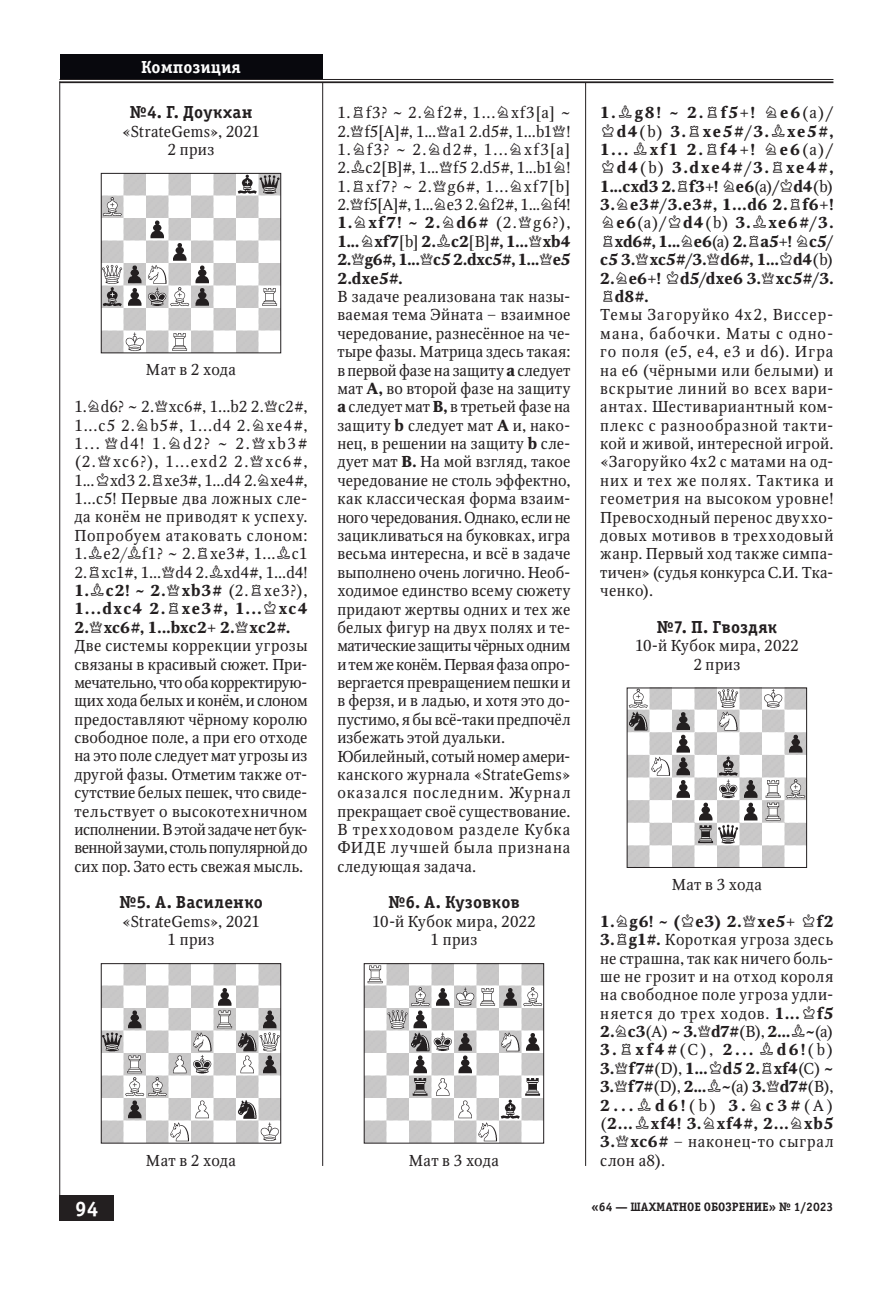
<style>
.page{position:relative;width:893px;height:1290px;background:#fff}
.page>*{position:absolute;margin:0;border:0;box-sizing:border-box;transform-origin:0 0}
.t1{font:700 21px "Officina Serif C";color:#fff}
.t2{font:700 17.5px "Officina Serif C";letter-spacing:.015em;color:#231f20}
.t3{font:700 17.5px "Officina Serif C";color:#fff}
.t4{font:15.75px/18.4px "Octava Chess";letter-spacing:.01em;color:#231f20;text-align:justify}
.t5{font:700 15.75px/18.4px "Octava Chess";letter-spacing:.01em;color:#231f20;text-align:justify}
.t6{font:15.75px/18.4px "Octava C";letter-spacing:.015em;color:#231f20;text-align:center}
.t7{font:700 12.25px "Officina Serif C";color:#231f20}
.s1{font-weight:700}
.s2{font-family:"Octava C"}
.s3{font-family:"Octava C";font-weight:700}
.s4{font-weight:400}
</style>
<div class="page">
<div style="left:60px;top:1195px;width:54px;height:26px;background:#231f20"></div>
<hr style="left:59px;top:81px;width:1px;height:1140px;background:#231f20">
<hr style="left:60px;top:79px;width:773px;height:1px;background:#231f20">
<hr style="left:60px;top:81px;width:773px;height:2px;background:#231f20">
<hr style="left:322px;top:82px;width:1px;height:1084px;background:#231f20">
<hr style="left:585px;top:82px;width:1px;height:1084px;background:#231f20">
<img style="left:103px;top:175px;width:176px;height:176px">
<div style="left:101px;top:173px;width:180px;height:180px;border:1px solid #231f20"></div>
<img style="left:103px;top:965px;width:176px;height:176px">
<div style="left:101px;top:963px;width:180px;height:180px;border:1px solid #231f20"></div>
<img style="left:366px;top:965px;width:176px;height:176px">
<div style="left:364px;top:963px;width:180px;height:180px;border:1px solid #231f20"></div>
<img style="left:629px;top:689px;width:176px;height:177px">
<div style="left:627px;top:687px;width:180px;height:181px;border:1px solid #231f20"></div>
<div style="left:60px;top:55px;width:262px;height:24px;background:#08080d"></div>
<p class="t3" style="left:141px;top:58px;width:101px">Композиция</p>
<p class="t2" style="left:129px;top:102px;width:125px">№4. Г. Доукхан</p>
<p class="t6" style="left:122px;top:122px;width:139px">«StrateGems», 2021<br>2 приз</p>
<p class="t6" style="left:146px;top:361px;width:92px">Мат в 2 хода</p>
<p class="t4" style="left:74px;top:398px;width:235px">1.Nd6? ~ 2.Qxc6#, 1...b2 2.Qc2#, 1...c5 2.Nb5#, 1...d4 2.Nxe4#, 1... Qd4! 1.Nd2? ~ 2.Qxb3# (2.Qxc6?), 1...exd2 2.Qxc6#, 1...Kxd3 2.Rxe3#, 1...d4 2.Nxe4#, 1...c5! Первые два ложных сле&shy;да конём не приводят к успеху.<br>Попробуем атаковать слоном:<br>1.Be2/Bf1? ~ 2.Rxe3#, 1...Bc1<br>2.Rxc1#, 1...Qd4 2.Bxd4#, 1...d4!<br><span class="s1">1.Bc2! ~ 2.Qxb3#</span> (2.Rxe3?), <span class="s1">1...dxc4 2.Rxe3#, 1...Kxc4<br>2.Qxc6#, 1...bxc2+ 2.Qxc2#.</span></p>
<p class="t4" style="left:74px;top:637px;width:235px">Две системы коррекции угрозы связаны в красивый сюжет. При&shy;мечательно, что оба корректирую&shy;щих хода белых и конём, и слоном предоставляют чёрному королю свободное поле, а при его отходе на это поле следует мат угрозы из другой фазы. Отметим также от&shy;сутствие белых пешек, что свиде&shy;тельствует о высокотехничном исполнении. В этой задаче нет бук&shy;венной зауми, столь популярной до сих пор. Зато есть свежая мысль.</p>
<p class="t2" style="left:119px;top:892px;width:145px">№5. А. Василенко</p>
<p class="t6" style="left:122px;top:912px;width:139px">«StrateGems», 2021<br>1 приз</p>
<p class="t6" style="left:146px;top:1151px;width:92px">Мат в 2 хода</p>
<p class="t4" style="left:337px;top:104px;width:235px">1.Rf3? ~ 2.Nf2#, 1...Nxf3[a] ~ 2.Qf5[A]#, 1...Qa1 2.d5#, 1...b1Q!<br>1.Nf3? ~ 2.Nd2#, 1...Nxf3[a] 2.Bc2[<span class="s2">B</span>]#, 1...Qf5 2.d5#, 1...b1N!<br>1.Rxf7? ~ 2.Qg6#, 1...Nxf7[b] 2.Qf5[A]#, 1...Ne3 2.Nf2#, 1...Nf4!<br><span class="s1">1.Nxf7! ~ 2.Nd6#</span> (2.Qg6?), <span class="s1">1...Nxf7</span>[b] <span class="s1">2.Bc2</span>[<span class="s2">B</span>]<span class="s1">#, 1...Qxb4<br>2.Qg6#, 1...Qc5 2.dxc5#, 1...Qe5<br>2.dxe5#.</span></p>
<p class="t4" style="left:337px;top:288px;width:235px;text-align:left">В задаче реализована так назы&shy;ваемая тема Эйната – взаимное чередование, разнесённое на че&shy;тыре фазы. Матрица здесь такая: в первой фазе на защиту <span class="s1">а</span> следует мат <span class="s1">А,</span> во второй фазе на защиту <span class="s1">а</span> следует мат <span class="s3">B</span><span class="s1">,</span> в третьей фазе на защиту <span class="s1">b</span> следует мат <span class="s1">А</span> и, нако&shy;нец, в решении на защиту <span class="s1">b</span> сле&shy;дует мат <span class="s3">B</span><span class="s1">.</span> На мой взгляд, такое чередование не столь эффектно, как классическая форма взаим&shy;ного чередования. Однако, если не зацикливаться на буковках, игра весьма интересна, и всё в задаче выполнено очень логично. Необ&shy;ходимое единство всему сюжету придают жертвы одних и тех же белых фигур на двух полях и те&shy;матические защиты чёрных одним и тем же конём. Первая фаза опро&shy;вергается превращением пешки и в ферзя, и в ладью, и хотя это до&shy;пустимо, я бы всё-таки предпочёл избежать этой дуальки.<br>Юбилейный, сотый номер амери&shy;канского журнала «StrateGems» оказался последним. Журнал прекращает своё существование.<br>В трехходовом разделе Кубка<br>ФИДЕ лучшей была признана следующая задача.</p>
<p class="t2" style="left:388px;top:892px;width:133px">№6. A. Кузовков</p>
<p class="t6" style="left:372px;top:912px;width:165px">10-й Кубок мира, 2022<br>1 приз</p>
<p class="t6" style="left:409px;top:1151px;width:92px">Мат в 3 хода</p>
<p class="t5" style="left:600px;top:104px;width:235px">1.Bg8! ~ 2.Rf5+! Ne6<span class="s4">(a)</span>/ Kd4<span class="s4">(b)</span> 3.Rxe5#/3.Bxe5#, 1... Bxf1 2.Rf4+! Ne6<span class="s4">(a)</span>/ Kd4<span class="s4">(b)</span> 3.dxe4#/3.Rxe4#, 1...cxd3 2.Rf3+! Ne6<span class="s4">(a)</span>/Kd4<span class="s4">(b)<br></span>3.Ne3#/3.e3#, 1...d6 2.Rf6+!<br>Ne6<span class="s4">(a)</span>/Kd4<span class="s4">(b)</span> 3.Bxe6#/3.<br>Rxd6#, 1...Ne6<span class="s4">(a)</span> 2.Ra5+! Nc5/ c5 3.Qxc5#/3.Qd6#, 1...Kd4<span class="s4">(b)<br></span>2.Ne6+! Kd5/dxe6 3.Qxc5#/3.<br>Rd8#.</p>
<p class="t4" style="left:600px;top:306px;width:235px">Темы Загоруйко 4х2, Виссер&shy;мана, бабочки. Маты с одно&shy;го поля (e5, e4, e3 и d6). Игра на e6 (чёрными или белыми) и вскрытие линий во всех вари&shy;антах. Шестивариантный ком&shy;плекс с разнообразной такти&shy;кой и живой, интересной игрой. «Загоруйко 4х2 с матами на од&shy;них и тех же полях. Тактика и геометрия на высоком уровне!<br>Превосходный перенос двуххо&shy;довых мотивов в трехходовый жанр. Первый ход также симпа&shy;тичен» (судья конкурса С.И. Тка&shy;ченко).</p>
<p class="t2" style="left:656px;top:617px;width:122px">№7. П. Гвоздяк</p>
<p class="t6" style="left:635px;top:637px;width:165px">10-й Кубок мира, 2022<br>2 приз</p>
<p class="t6" style="left:672px;top:876px;width:92px">Мат в 3 хода</p>
<p class="t4" style="left:600px;top:912px;width:235px"><span class="s1">1.Ng6! ~ (Ke3) 2.Qxe5+ Kf2<br>3.Rg1#.</span> Короткая угроза здесь не страшна, так как ничего боль&shy;ше не грозит и на отход короля на свободное поле угроза удли&shy;няется до трех ходов. <span class="s1">1...Kf5<br>2.Nc3</span>(A) <span class="s1">~ 3.Qd7#</span>(<span class="s2">B</span>), <span class="s1">2...B~</span>(a)<br><span class="s1">3.Rxf4#</span>(C), <span class="s1">2... Bd6!</span>(b)<br><span class="s1">3.Qf7#</span>(D), <span class="s1">1...Kd5 2.Rxf4</span>(C) <span class="s1">~ 3.Qf7#</span>(D), <span class="s1">2...B~</span>(a) <span class="s1">3.Qd7#</span>(<span class="s2">B</span>), <span class="s1">2...Bd6!</span>(b) <span class="s1">3.Nc3#</span>(A) (<span class="s1">2...Bxf4! 3.Nxf4#, 2...Nxb5<br>3.Qxc6#</span> – наконец-то сыграл слон а8).</p>
<h1 class="t1" style="left:75px;top:1196px;width:25px">94</h1>
<p class="t7" style="left:591px;top:1200px;width:243px">«64 — ШАХМАТНОЕ ОБОЗРЕНИЕ» № 1/2023</p>
</div>
